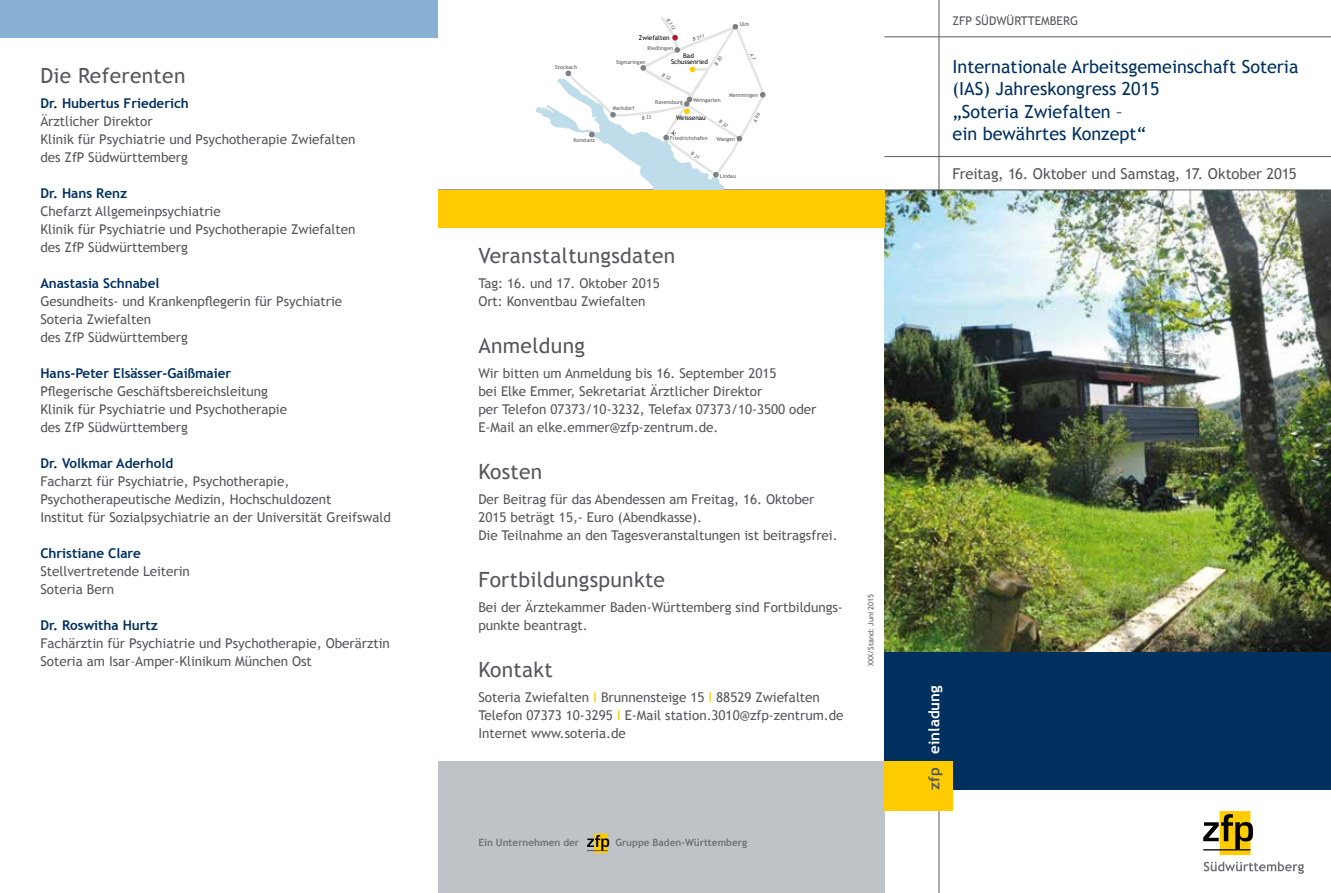
<style>
.page{position:relative;width:1331px;height:893px;background:#fff}
.page>*{position:absolute;margin:0;border:0;box-sizing:border-box;transform-origin:0 0}
.t1{font:21px "Trebuchet MS";letter-spacing:.015em;color:#58585a}
.t2{font:18px/21.6px "Trebuchet MS";color:#00305e}
.t3{font:15px "Trebuchet MS";letter-spacing:-.005em;color:#58585a}
.t4{font:700 15px "Trebuchet MS";color:#fff}
.t5{font:13.5px/18px "Trebuchet MS";letter-spacing:-.005em;color:#58585a}
.t6{font:700 13.5px "Trebuchet MS";letter-spacing:-.005em;color:#00305e}
.t7{font:12px "Trebuchet MS";color:#58585a}
.t8{font:700 10.05px "Trebuchet MS";color:#707172}
.t9{font:7.5px "Trebuchet MS";color:#58585a}
.t10{font:6.45px/6px "Trebuchet MS";color:#000;text-align:center}
.t11{font:5.4px "Trebuchet MS";color:#58585a}
.t12{font:italic 4.95px "Trebuchet MS";color:#58585a}
.s1{color:#fecc00}
.s2{color:#58585a}
</style>
<div class="page">
<div style="left:438px;top:761px;width:446px;height:132px;background:#bec3c7"></div>
<hr style="left:939px;top:0;width:1px;height:893px;background:#58585a">
<img style="left:884px;top:191px;width:447px;height:461px">
<div style="left:884px;top:652px;width:447px;height:137px;background:#00305e"></div>
<div style="left:1220px;top:811px;width:30px;height:44px;background:linear-gradient(to right,#fecc00,#fecc00)"></div>
<svg style="left:1203px;top:814px;width:50px;height:35px"></svg>
<hr style="left:1203px;top:849px;width:47px;height:1px;background:#000">
<svg style="left:1204px;top:861px;width:100px;height:13px"></svg>
<div style="left:884px;top:761px;width:68px;height:50px;background:#fecc00"></div>
<hr style="left:884px;top:156px;width:447px;height:1px;background:#58585a">
<hr style="left:884px;top:36px;width:447px;height:1px;background:#58585a">
<hr style="left:884px;top:190px;width:447px;height:1px;background:#58585a">
<div style="left:594px;top:833px;width:14px;height:20px;background:#f2c200"></div>
<svg style="left:587px;top:835px;width:22px;height:16px"></svg>
<div style="left:0;top:0;width:438px;height:37px;background:#88b1d3"></div>
<div style="left:438px;top:190px;width:446px;height:38px;background:#fecc00"></div>
<svg style="left:536px;top:17px;width:229px;height:172px"></svg>
<h1 class="t1" style="left:40px;top:63px;width:147px">Die Referenten</h1>
<p class="t6" style="left:40px;top:95px;width:150px">Dr. Hubertus Friederich</p>
<p class="t5" style="left:40px;top:112px;width:317px">Ärztlicher Direktor<br>Klinik für Psychiatrie und Psychotherapie Zwiefalten des ZfP Südwürttemberg</p>
<p class="t6" style="left:40px;top:185px;width:88px">Dr. Hans Renz</p>
<p class="t5" style="left:40px;top:202px;width:317px">Chefarzt Allgemeinpsychiatrie<br>Klinik für Psychiatrie und Psychotherapie Zwiefalten des ZfP Südwürttemberg</p>
<p class="t6" style="left:40px;top:275px;width:121px">Anastasia Schnabel</p>
<p class="t5" style="left:40px;top:292px;width:303px">Gesundheits- und Krankenpflegerin für Psychiatrie<br>Soteria Zwiefalten<br>des ZfP Südwürttemberg</p>
<p class="t6" style="left:40px;top:365px;width:192px">Hans-Peter Elsässer-Gaißmaier</p>
<p class="t5" style="left:40px;top:382px;width:248px">Pflegerische Geschäftsbereichsleitung<br>Klinik für Psychiatrie und Psychotherapie des ZfP Südwürttemberg</p>
<p class="t6" style="left:40px;top:455px;width:134px">Dr. Volkmar Aderhold</p>
<p class="t5" style="left:40px;top:472px;width:352px">Facharzt für Psychiatrie, Psychotherapie,<br>Psychotherapeutische Medizin, Hochschuldozent<br>Institut für Sozialpsychiatrie an der Universität Greifswald</p>
<p class="t6" style="left:40px;top:545px;width:102px">Christiane Clare</p>
<p class="t5" style="left:40px;top:562px;width:151px">Stellvertretende Leiterin<br>Soteria Bern</p>
<p class="t6" style="left:40px;top:617px;width:119px">Dr. Roswitha Hurtz</p>
<p class="t5" style="left:40px;top:634px;width:351px">Fachärztin für Psychiatrie und Psychotherapie, Oberärztin<br>Soteria am Isar–Amper-Klinikum München Ost</p>
<p class="t11" style="left:555px;top:64px;width:23px">Stockach</p>
<p class="t12" style="left:670px;top:17px;width:14px;rotate:56deg">B 312</p>
<p class="t10" style="left:639px;top:35px;width:32px">Zwiefalten</p>
<p class="t12" style="left:692px;top:37px;width:14px;rotate:-22deg">B 311</p>
<p class="t11" style="left:647px;top:45px;width:27px">Riedlingen</p>
<p class="t10" style="left:671px;top:53px;width:38px">Bad<br>Schussenried</p>
<p class="t11" style="left:616px;top:59px;width:31px">Sigmaringen</p>
<p class="t11" style="left:740px;top:21px;width:11px">Ulm</p>
<p class="t11" style="left:613px;top:105px;width:23px">Markdorf</p>
<p class="t11" style="left:655px;top:98px;width:29px">Ravensburg</p>
<p class="t11" style="left:693px;top:97px;width:29px">Weingarten</p>
<p class="t10" style="left:676px;top:115px;width:31px">Weissenau</p>
<p class="t11" style="left:729px;top:92px;width:31px">Memmingen</p>
<p class="t11" style="left:670px;top:135px;width:39px">Friedrichshafen</p>
<p class="t11" style="left:573px;top:137px;width:23px">Konstanz</p>
<p class="t11" style="left:716px;top:136px;width:20px">Wangen</p>
<p class="t11" style="left:720px;top:173px;width:18px">Lindau</p>
<h1 class="t1" style="left:478px;top:243px;width:199px">Veranstaltungsdaten</h1>
<p class="t5" style="left:478px;top:274px;width:183px">Tag: 16. und 17. Oktober 2015<br>Ort: Konventbau Zwiefalten</p>
<h1 class="t1" style="left:478px;top:333px;width:108px">Anmeldung</h1>
<p class="t5" style="left:478px;top:364px;width:340px">Wir bitten um Anmeldung bis 16. September 2015<br>bei Elke Emmer, Sekretariat Ärztlicher Direktor<br>per Telefon 07373/10-3232, Telefax 07373/10-3500 oder E-Mail an elke.emmer@zfp-zentrum.de.</p>
<h1 class="t1" style="left:478px;top:459px;width:66px">Kosten</h1>
<p class="t5" style="left:478px;top:490px;width:361px">Der Beitrag für das Abendessen am Freitag, 16. Oktober<br>2015 beträgt 15,- Euro (Abendkasse).<br>Die Teilnahme an den Tagesveranstaltungen ist beitragsfrei.</p>
<h1 class="t1" style="left:478px;top:567px;width:188px">Fortbildungspunkte</h1>
<p class="t5" style="left:478px;top:598px;width:366px">Bei der Ärztekammer Baden-Württemberg sind Fortbildungs&shy;punkte beantragt.</p>
<h1 class="t1" style="left:478px;top:657px;width:76px">Kontakt</h1>
<p class="t5" style="left:478px;top:688px;width:367px">Soteria Zwiefalten <span class="s1">I</span> Brunnensteige 15 <span class="s1">I</span> 88529 Zwiefalten<br>Telefon 07373 10-3295 <span class="s1">I</span> E-Mail station.3010@zfp-zentrum.de<br>Internet www.soteria.de</p>
<p class="t9" style="left:866px;top:666px;width:74px;rotate:-90deg">XXX/Stand: Juni 2015</p>
<p class="t8" style="left:478px;top:836px;width:102px">Ein Unternehmen der</p>
<p class="t8" style="left:615px;top:836px;width:133px">Gruppe Baden-Württemberg</p>
<p class="t7" style="left:952px;top:13px;width:127px">ZFP SÜDWÜRTTEMBERG</p>
<h2 class="t2" style="left:952px;top:56px;width:348px">Internationale Arbeitsgemeinschaft Soteria (IAS) Jahreskongress 2015</h2>
<h2 class="t2" style="left:952px;top:101px;width:195px">„Soteria Zwiefalten – ein bewährtes Konzept“</h2>
<p class="t3" style="left:952px;top:164px;width:346px">Freitag, 16. Oktober und Samstag, 17. Oktober 2015</p>
<p class="t4" style="left:925px;top:789px;width:106px;rotate:-90deg"><span class="s2">zfp</span> einladung</p>
</div>
